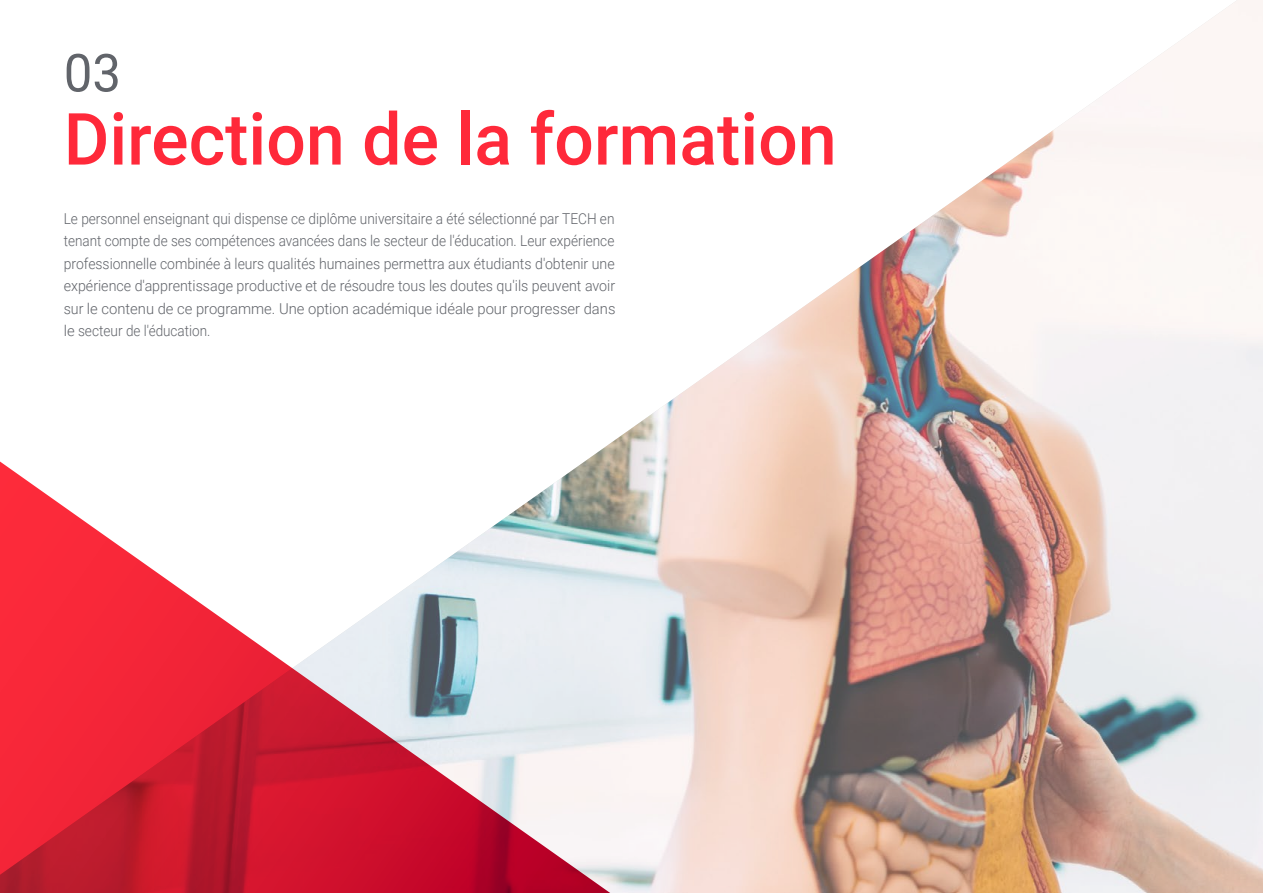
<style>
.page{position:relative;width:1263px;height:893px;background:#fff}
.page>*{position:absolute;margin:0;border:0;box-sizing:border-box;transform-origin:0 0}
.t1{font:500 72px "Roboto";color:#ff293a}
.t2{font:52.5px "Roboto";color:#61646a}
.t3{font:300 15px/22.5px "Roboto";color:#61646a;text-align:justify;scale:.91 1}
</style>
<div class="page">
<img style="left:607px;top:0;width:656px;height:893px">
<svg style="left:0;top:446px;width:640px;height:447px"></svg>
<h2 class="t2" style="left:64px;top:36px;width:59px">03</h2>
<h1 class="t1" style="left:64px;top:89px;width:774px">Direction de la formation</h1>
<p class="t3" style="left:64px;top:207px;width:608px">Le personnel enseignant qui dispense ce diplôme universitaire a été sélectionné par TECH en tenant compte de ses compétences avancées dans le secteur de l'éducation. Leur expérience professionnelle combinée à leurs qualités humaines permettra aux étudiants d'obtenir une expérience d'apprentissage productive et de résoudre tous les doutes qu'ils peuvent avoir sur le contenu de ce programme. Une option académique idéale pour progresser dans le secteur de l'éducation.</p>
</div>
